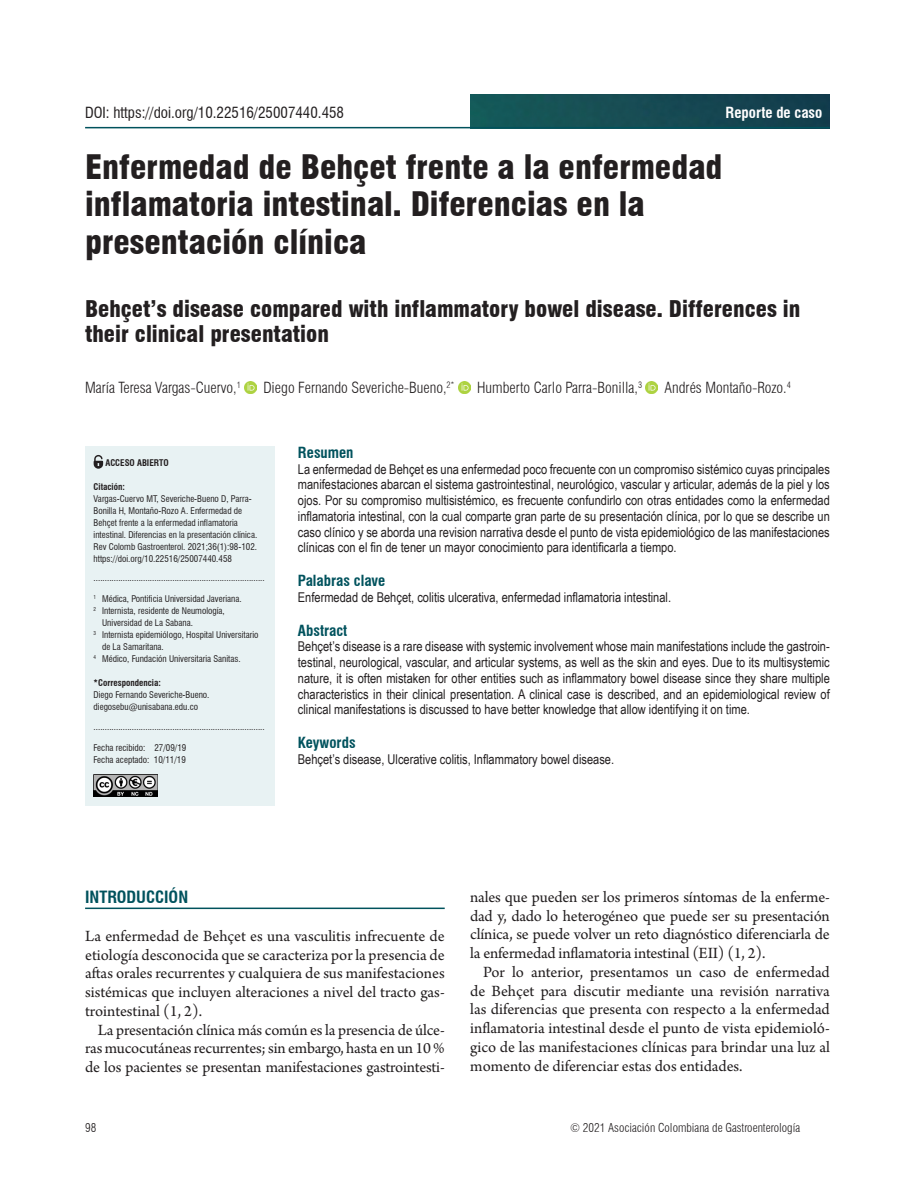
<style>
.page{position:relative;width:915px;height:1188px;background:#fff}
.page>*{position:absolute;margin:0;border:0;box-sizing:border-box;transform-origin:0 0}
.t1{font:900 condensed 33px/37.5px "Swiss 721 BT";color:#231f20}
.t2{font:900 condensed 22.5px/25.5px "Swiss 721 BT";color:#231f20}
.Texto_con_sangría{font:16.5px/18.8px "Arno Pro";letter-spacing:-.01em;color:#231f20;text-align:justify}
.Texto{font:16.5px/18.8px "Arno Pro";color:#231f20;text-align:justify}
.Título_1{font:700 condensed 16.5px "Swiss 721 BT";color:#00525d}
.Autores{font:300 condensed 15px "Swiss 721 BT";color:#231f20}
.t3{font:condensed 15px "Swiss 721 BT";color:#231f20}
.t4{font:700 condensed 15px "Swiss 721 BT";color:#00525d}
.t5{font:700 condensed 15px "Swiss 721 BT";color:#fff}
.t6{font:13.5px/15.8px "Arial Narrow";color:#231f20;text-align:justify}
.t7{font:300 condensed 12px "Swiss 721 BT";color:#231f20}
.Créditos_autores{font:condensed 9px/12px "Swiss 721 BT";color:#231f20}
.citacion{font:condensed 9px/12px "Swiss 721 BT";color:#231f20}
.Créditos_autores-2{font:700 condensed 9px "Swiss 721 BT";color:#231f20}
</style>
<div class="page">
<img style="left:470px;top:94px;width:359px;height:33px">
<svg style="left:244px;top:381px;width:12px;height:12px"></svg>
<svg style="left:458px;top:381px;width:12px;height:12px"></svg>
<svg style="left:645px;top:381px;width:12px;height:12px"></svg>
<div style="left:85px;top:446px;width:189px;height:360px;background:#e8f2f3"></div>
<svg style="left:93px;top:455px;width:10px;height:14px"></svg>
<hr style="left:85px;top:127px;width:744px;height:1px;background:#00525d">
<img style="left:94px;top:774px;width:64px;height:23px">
<hr style="left:85px;top:908px;width:359px;height:1px;background:#00525d">
<p class="t3" style="left:85px;top:103px;width:260px">DOI: https://doi.org/10.22516/25007440.458</p>
<p class="t5" style="left:725px;top:103px;width:98px">Reporte de caso</p>
<h1 class="t1" style="left:85px;top:148px;width:638px">Enfermedad de Behçet frente a la enfermedad inflamatoria intestinal. Diferencias en la presentación clínica</h1>
<h2 class="t2" style="left:85px;top:296px;width:716px">Behçet’s disease compared with inflammatory bowel disease. Differences in their clinical presentation</h2>
<p class="Autores" style="left:85px;top:379px;width:157px">María Teresa Vargas-Cuervo,<sup>1</sup></p>
<p class="Autores" style="left:263px;top:379px;width:193px">Diego Fernando Severiche-Bueno,<sup>2*</sup></p>
<p class="Autores" style="left:477px;top:379px;width:166px">Humberto Carlo Parra-Bonilla,<sup>3</sup></p>
<p class="Autores" style="left:664px;top:379px;width:128px">Andrés Montaño-Rozo.<sup>4</sup></p>
<p class="Créditos_autores-2" style="left:105px;top:457px;width:65px">ACCESO ABIERTO</p>
<p class="Créditos_autores-2" style="left:94px;top:481px;width:33px">Citación:</p>
<p class="citacion" style="left:94px;top:493px;width:165px">Vargas-Cuervo MT, Severiche-Bueno D, Parra-Bonilla H, Montaño-Rozo A. Enfermedad de Behçet frente a la enfermedad inflamatoria intestinal. Diferencias en la presentación clínica.<br>Rev Colomb Gastroenterol. 2021;36(1):98-102. https://doi.org/10.22516/25007440.458</p>
<p class="Créditos_autores" style="left:94px;top:572px;width:172px">............................................................................</p>
<p class="Créditos_autores" style="left:94px;top:593px;width:149px"><sup>1</sup> Médica, Pontificia Universidad Javeriana.</p>
<p class="Créditos_autores" style="left:102px;top:605px;width:124px;text-indent:-9px"><sup>2</sup> Internista, residente de Neumología,<br>Universidad de La Sabana.</p>
<p class="Créditos_autores" style="left:102px;top:629px;width:158px;text-indent:-9px"><sup>3</sup> Internista epidemiólogo, Hospital Universitario de La Samaritana.</p>
<p class="Créditos_autores" style="left:94px;top:653px;width:148px"><sup>4</sup> Médico, Fundación Universitaria Sanitas.</p>
<p class="Créditos_autores-2" style="left:94px;top:678px;width:69px">*Correspondencia:</p>
<p class="Créditos_autores" style="left:94px;top:689px;width:117px">Diego Fernando Severiche-Bueno.</p>
<p class="Créditos_autores" style="left:94px;top:701px;width:106px">diegosebu@unisabana.edu.co</p>
<p class="Créditos_autores" style="left:94px;top:721px;width:172px">............................................................................</p>
<p class="citacion" style="left:94px;top:742px;width:94px">Fecha recibido: 27/09/19</p>
<p class="citacion" style="left:94px;top:754px;width:94px">Fecha aceptado: 10/11/19</p>
<p class="t4" style="left:298px;top:443px;width:57px">Resumen</p>
<p class="t6" style="left:298px;top:460px;width:533px">La enfermedad de Behçet es una enfermedad poco frecuente con un compromiso sistémico cuyas principales manifestaciones abarcan el sistema gastrointestinal, neurológico, vascular y articular, además de la piel y los ojos. Por su compromiso multisistémico, es frecuente confundirlo con otras entidades como la enfermedad inflamatoria intestinal, con la cual comparte gran parte de su presentación clínica, por lo que se describe un caso clínico y se aborda una revision narrativa desde el punto de vista epidemiológico de las manifestaciones clínicas con el fin de tener un mayor conocimiento para identificarla a tiempo.</p>
<p class="t4" style="left:298px;top:572px;width:89px">Palabras clave</p>
<p class="t6" style="left:298px;top:589px;width:374px">Enfermedad de Behçet, colitis ulcerativa, enfermedad inflamatoria intestinal.</p>
<p class="t4" style="left:298px;top:621px;width:51px">Abstract</p>
<p class="t6" style="left:298px;top:638px;width:533px">Behçet’s disease is a rare disease with systemic involvement whose main manifestations include the gastroin&shy;testinal, neurological, vascular, and articular systems, as well as the skin and eyes. Due to its multisystemic nature, it is often mistaken for other entities such as inflammatory bowel disease since they share multiple characteristics in their clinical presentation. A clinical case is described, and an epidemiological review of clinical manifestations is discussed to have better knowledge that allow identifying it on time.</p>
<p class="t4" style="left:298px;top:734px;width:59px">Keywords</p>
<p class="t6" style="left:298px;top:751px;width:318px">Behçet’s disease, Ulcerative colitis, Inflammatory bowel disease.</p>
<p class="Título_1" style="left:85px;top:887px;width:104px">INTRODUCCIÓN</p>
<p class="Texto" style="left:85px;top:927px;width:361px">La enfermedad de Behçet es una vasculitis infrecuente de etiología desconocida que se caracteriza por la presencia de aftas orales recurrentes y cualquiera de sus manifestaciones sistémicas que incluyen alteraciones a nivel del tracto gas&shy;trointestinal (1, 2).</p>
<p class="Texto_con_sangría" style="left:85px;top:1021px;width:361px;text-indent:13px">La presentación clínica más común es la presencia de úlce&shy;ras mucocutáneas recurrentes; sin embargo, hasta en un 10 % de los pacientes se presentan manifestaciones gastrointesti-</p>
<p class="Texto_con_sangría" style="left:470px;top:889px;width:361px">nales que pueden ser los primeros síntomas de la enferme&shy;dad y, dado lo heterogéneo que puede ser su presentación clínica, se puede volver un reto diagnóstico diferenciarla de la enfermedad inflamatoria intestinal (EII) (1, 2).</p>
<p class="Texto_con_sangría" style="left:470px;top:964px;width:361px;text-indent:13px">Por lo anterior, presentamos un caso de enfermedad de Behçet para discutir mediante una revisión narrativa las diferencias que presenta con respecto a la enfermedad inflamatoria intestinal desde el punto de vista epidemioló&shy;gico de las manifestaciones clínicas para brindar una luz al momento de diferenciar estas dos entidades.</p>
<p class="t7" style="left:85px;top:1120px;width:13px">98</p>
<p class="t7" style="left:570px;top:1120px;width:231px">© 2021 Asociación Colombiana de Gastroenterología</p>
</div>
